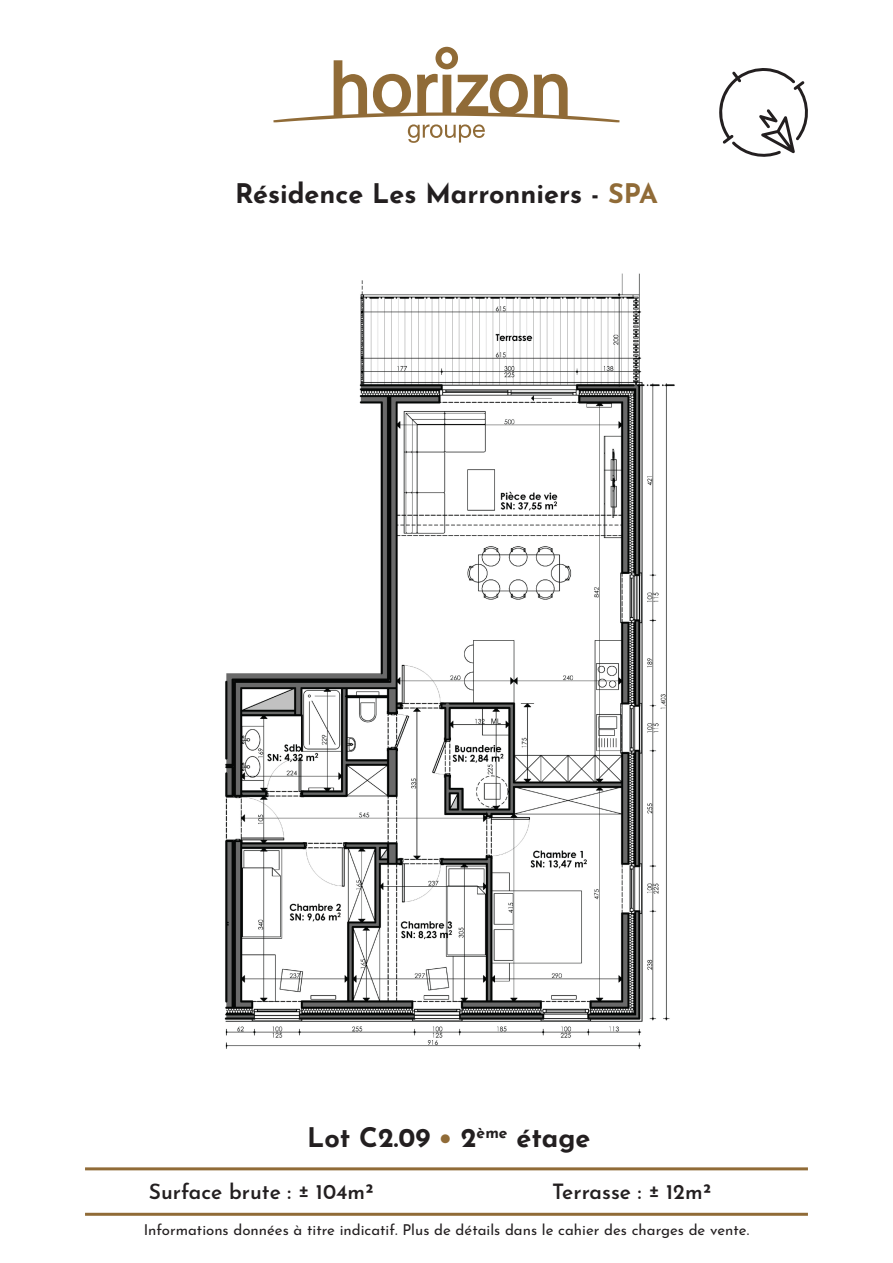
<style>
.page{position:relative;width:893px;height:1263px;background:#fff}
.page>*{position:absolute;margin:0;border:0;box-sizing:border-box;transform-origin:0 0}
.t1{font:700 27px "Josefin Sans";color:#231f20}
.t2{font:600 21px "Josefin Sans";color:#231f20}
.t3{font:15px "Josefin Sans";color:#231f20}
.s1{color:#906b37}
</style>
<div class="page">
<svg style="left:273px;top:47px;width:347px;height:96px"></svg>
<hr style="left:85px;top:1167px;width:723px;height:3px;background:#906b37">
<hr style="left:85px;top:1213px;width:723px;height:3px;background:#906b37">
<svg style="left:719px;top:68px;width:89px;height:89px"></svg>
<img style="left:224px;top:273px;width:451px;height:776px">
<h1 class="t1" style="left:235px;top:170px;width:424px">Résidence Les Marronniers - <span class="s1">SPA</span></h1>
<p class="t1" style="left:307px;top:1113px;width:285px">Lot C2.09 <span class="s1">•</span> 2<sup>ème</sup> étage</p>
<p class="t2" style="left:149px;top:1174px;width:226px">Surface brute : ± 104m²</p>
<p class="t2" style="left:552px;top:1174px;width:160px">Terrasse : ± 12m²</p>
<p class="t3" style="left:144px;top:1217px;width:607px">Informations données à titre indicatif. Plus de détails dans le cahier des charges de vente.</p>
</div>
